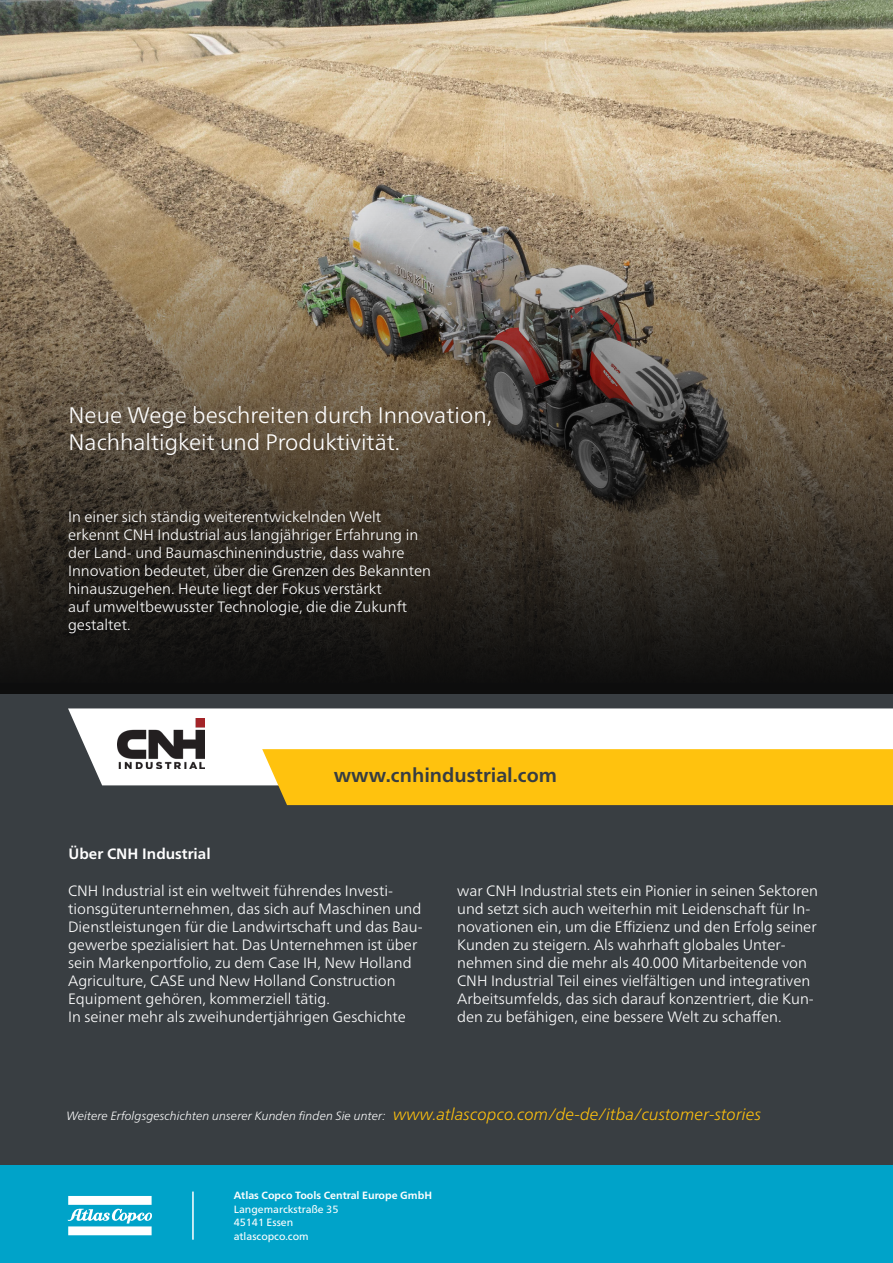
<style>
.page{position:relative;width:893px;height:1263px;background:#fff}
.page>*{position:absolute;margin:0;border:0;box-sizing:border-box;transform-origin:0 0}
.t1{font:300 22.5px/27px "Neue Frutiger World";color:#fff}
.t2{font:700 19.5px "Neue Frutiger World";color:#373d42}
.t3{font:300 15px/18px "Neue Frutiger World";color:#fff}
.t4{font:700 15px "Neue Frutiger World";color:#fff}
.t5{font:italic 300 12px "Neue Frutiger World";color:#fff}
.t6{font:10.5px/13.5px "Neue Frutiger World";color:#fff}
.t7{font:700 10.5px "Neue Frutiger World";color:#fff}
.s1{font-size:16.5px;color:#ffc20e}
</style>
<div class="page">
<div style="left:0;top:677px;width:893px;height:586px;background:#393e42"></div>
<img style="left:0;top:0;width:893px;height:154px">
<svg style="left:0;top:154px;width:893px;height:540px;background:#5f5344"></svg>
<div style="left:68px;top:708px;width:825px;height:77px;background:#fff"></div>
<div style="left:0;top:1165px;width:893px;height:98px;background:#00a3c9"></div>
<div style="left:262px;top:749px;width:631px;height:56px;background:#ffc20e"></div>
<img style="left:117px;top:718px;width:88px;height:51px">
<hr style="left:192px;top:1191px;width:2px;height:49px;background:#fff">
<svg style="left:68px;top:1196px;width:84px;height:39px"></svg>
<h1 class="t1" style="left:69px;top:402px;width:425px">Neue Wege beschreiten durch Innovation,<br>Nachhaltigkeit und Produktivität.</h1>
<p class="t3" style="left:68px;top:508px;width:365px">In einer sich ständig weiterentwickelnden Welt erkennt CNH Industrial aus langjähriger Erfahrung in der Land- und Baumaschinenindustrie, dass wahre Innovation bedeutet, über die Grenzen des Bekannten hinauszugehen. Heute liegt der Fokus verstärkt<br>auf umweltbewusster Technologie, die die Zukunft gestaltet.</p>
<p class="t4" style="left:69px;top:840px;width:144px">Über CNH Industrial</p>
<h2 class="t2" style="left:334px;top:758px;width:225px">www.cnhindustrial.com</h2>
<p class="t3" style="left:68px;top:882px;width:356px">CNH Industrial ist ein weltweit führendes Investi&shy;tionsgüterunternehmen, das sich auf Maschinen und Dienstleistungen für die Landwirtschaft und das Bau&shy;gewerbe spezialisiert hat. Das Unternehmen ist über sein Markenportfolio, zu dem Case IH, New Holland Agriculture, CASE und New Holland Construction Equipment gehören, kommerziell tätig.<br>In seiner mehr als zweihundertjährigen Geschichte</p>
<p class="t3" style="left:457px;top:882px;width:362px">war CNH Industrial stets ein Pionier in seinen Sektoren und setzt sich auch weiterhin mit Leidenschaft für In&shy;novationen ein, um die Effizienz und den Erfolg seiner Kunden zu steigern. Als wahrhaft globales Unter&shy;nehmen sind die mehr als 40.000 Mitarbeitende von CNH Industrial Teil eines vielfältigen und integrativen Arbeitsumfelds, das sich darauf konzentriert, die Kun&shy;den zu befähigen, eine bessere Welt zu schaffen.</p>
<p class="t5" style="left:66px;top:1106px;width:696px">Weitere Erfolgsgeschichten unserer Kunden finden Sie unter: <span class="s1">www.atlascopco.com/de-de/itba/customer-stories</span></p>
<p class="t7" style="left:234px;top:1186px;width:200px">Atlas Copco Tools Central Europe GmbH</p>
<p class="t6" style="left:234px;top:1202px;width:106px">Langemarckstraße 35<br>45141 Essen atlascopco.com</p>
</div>
